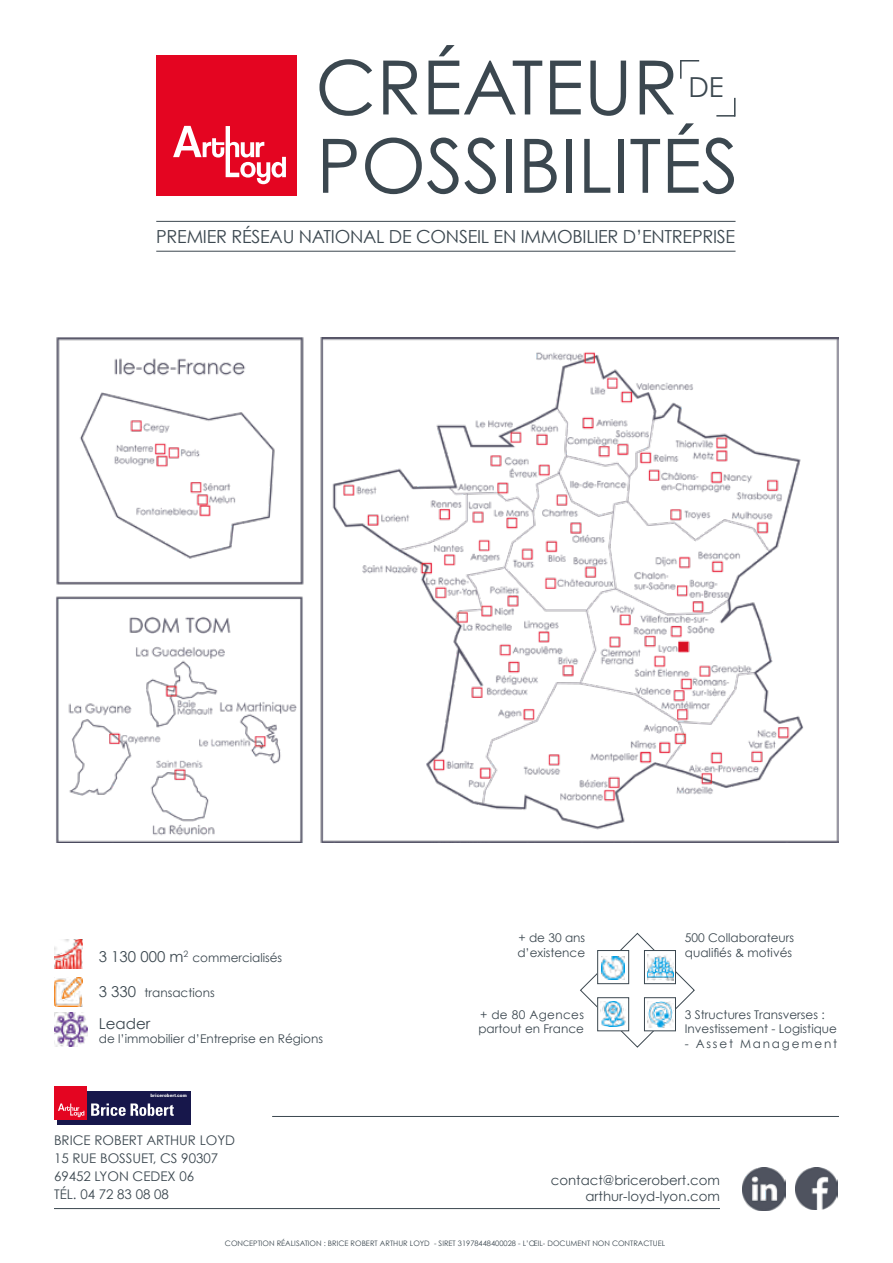
<style>
.page{position:relative;width:893px;height:1263px;background:#fff}
.page>*{position:absolute;margin:0;border:0;box-sizing:border-box;transform-origin:0 0}
.t1{font:75px/78.3px "Century Gothic";color:#3b474f}
.t2{font:27.6px "Century Gothic";color:#3b474f}
.t3{font:18px "Century Gothic";letter-spacing:-.015em;color:#3b474f}
.t4{font:15px "Century Gothic";color:#3b474f}
.t5{font:13.35px/18px "Century Gothic";color:#3b474f}
.t6{font:12px/14.4px "Century Gothic";color:#3b474f}
.t7{font:12px "Century Gothic";letter-spacing:.15em;color:#3b474f}
.t8{font:7.5px "Century Gothic";color:#3b474f}
.t9{font:700 condensed 4.5px "Univers LT Std";color:#fff;scale:1.23 1}
.s1{font-size:15px}
</style>
<div class="page">
<img style="left:56px;top:338px;width:783px;height:505px">
<hr style="left:272px;top:1116px;width:567px;height:1px;background:#3b474f">
<hr style="left:54px;top:1208px;width:666px;height:1px;background:#3b474f">
<img style="left:743px;top:1167px;width:43px;height:43px">
<img style="left:795px;top:1167px;width:43px;height:43px">
<hr style="left:156px;top:221px;width:579px;height:1px;background:#3b474f">
<hr style="left:156px;top:251px;width:579px;height:1px;background:#3b474f">
<div style="left:156px;top:55px;width:141px;height:141px;background:#e40521"></div>
<svg style="left:173px;top:126px;width:113px;height:58px"></svg>
<svg style="left:716px;top:98px;width:19px;height:19px"></svg>
<svg style="left:680px;top:60px;width:19px;height:19px"></svg>
<img style="left:54px;top:978px;width:29px;height:28px">
<img style="left:54px;top:1013px;width:33px;height:33px">
<img style="left:54px;top:940px;width:29px;height:28px">
<svg style="left:580px;top:932px;width:115px;height:116px"></svg>
<div style="left:598px;top:998px;width:31px;height:33px;background:#fff"></div>
<img style="left:600px;top:1001px;width:26px;height:26px">
<div style="left:597px;top:997px;width:32px;height:34px;border:1px solid #3b474f"></div>
<div style="left:598px;top:950px;width:31px;height:34px;background:#fff"></div>
<img style="left:601px;top:956px;width:24px;height:24px">
<div style="left:597px;top:950px;width:32px;height:34px;border:1px solid #3b474f"></div>
<div style="left:644px;top:998px;width:31px;height:33px;background:#fff"></div>
<img style="left:647px;top:1001px;width:26px;height:26px">
<div style="left:644px;top:997px;width:32px;height:34px;border:1px solid #3b474f"></div>
<div style="left:644px;top:950px;width:31px;height:34px;background:#fff"></div>
<img style="left:647px;top:954px;width:26px;height:26px">
<div style="left:644px;top:950px;width:32px;height:34px;border:1px solid #3b474f"></div>
<div style="left:57px;top:1091px;width:133px;height:33px;background:#17174b"></div>
<div style="left:54px;top:1087px;width:33px;height:33px;background:#e40521"></div>
<svg style="left:58px;top:1103px;width:26px;height:14px"></svg>
<svg style="left:91px;top:1103px;width:83px;height:13px"></svg>
<div style="left:679px;top:642px;width:9px;height:9px;background:#d80f23"></div>
<h1 class="t1" style="left:315px;top:47px;width:425px">CRÉATEUR<br>POSSIBILITÉS</h1>
<h2 class="t2" style="left:688px;top:70px;width:37px">DE</h2>
<h3 class="t3" style="left:156px;top:226px;width:580px">PREMIER RÉSEAU NATIONAL DE CONSEIL EN IMMOBILIER D’ENTREPRISE</h3>
<p class="t6" style="left:99px;top:950px;width:185px"><span class="s1">3 130 000 m</span><sup>2</sup> commercialisés</p>
<p class="t6" style="left:99px;top:985px;width:117px"><span class="s1">3 330</span> transactions</p>
<p class="t4" style="left:99px;top:1014px;width:53px">Leader</p>
<p class="t6" style="left:99px;top:1031px;width:226px">de l’immobilier d’Entreprise en Régions</p>
<p class="t9" style="left:150px;top:1092px;width:31px">bricerobert.com</p>
<p class="t5" style="left:54px;top:1131px;width:183px">BRICE ROBERT ARTHUR LOYD<br>15 RUE BOSSUET, CS 90307<br>69452 LYON CEDEX 06<br>TÉL. 04 72 83 08 08</p>
<p class="t6" style="left:517px;top:930px;width:69px">+ de 30 ans d’existence</p>
<p class="t6" style="left:478px;top:1007px;width:107px">+ de 80 Agences partout en France</p>
<p class="t6" style="left:685px;top:930px;width:111px">500 Collaborateurs qualifiés &amp; motivés</p>
<p class="t6" style="left:685px;top:1007px;width:154px">3 Structures Transverses :<br>Investissement - Logistique</p>
<p class="t7" style="left:685px;top:1036px;width:154px">- Asset Management</p>
<p class="t5" style="left:551px;top:1171px;width:171px;line-height:16px;text-align:right">contact@bricerobert.com arthur-loyd-lyon.com</p>
<p class="t8" style="left:225px;top:1239px;width:442px">CONCEPTION RÉALISATION : BRICE ROBERT ARTHUR LOYD - SIRET 31978448400028 - L’ŒIL- DOCUMENT NON CONTRACTUEL</p>
</div>
